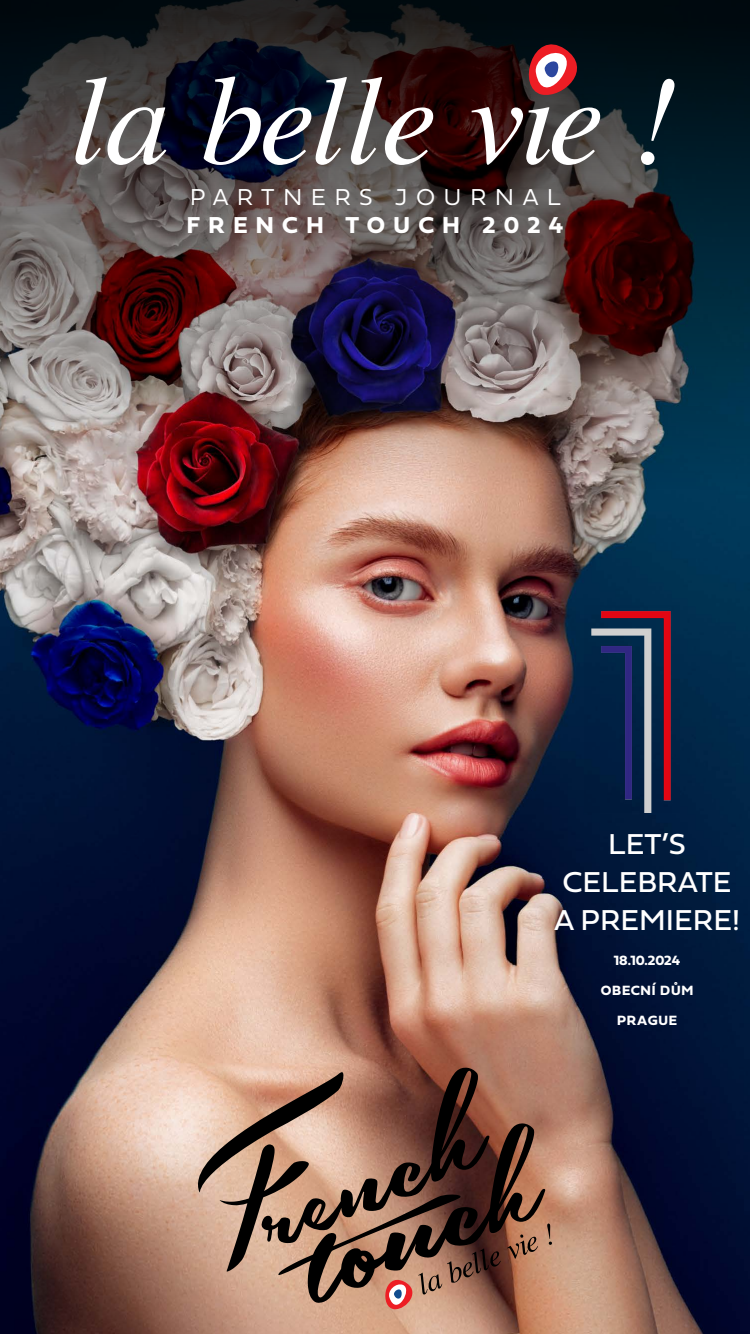
<style>
.page{position:relative;width:750px;height:1334px;background:#fff}
.page>*{position:absolute;margin:0;border:0;box-sizing:border-box;transform-origin:0 0}
.t1{font:30px/38px "Fieldwork Geo Regular";color:#fff;text-align:center}
.t2{font:24px "Fieldwork Geo Light";letter-spacing:.35em;color:#fff}
.t3{font:24px "Fieldwork Geo Bold";letter-spacing:.35em;color:#fff}
.t4{font:14px/30px "Fieldwork Geo Bold";letter-spacing:.05em;color:#fff;text-align:center}
</style>
<div class="page">
<img style="left:0;top:560px;width:750px;height:774px">
<img style="left:0;top:0;width:750px;height:560px">
<svg style="left:76px;top:77px;width:599px;height:88px"></svg>
<svg style="left:515px;top:27px;width:79px;height:83px;background:#4e3138"></svg>
<img style="left:584px;top:605px;width:96px;height:208px">
<svg style="left:261px;top:1067px;width:229px;height:5px"></svg>
<svg style="left:188px;top:1072px;width:364px;height:246px;background:#946e5c"></svg>
<h2 class="t2" style="left:190px;top:178px;width:373px">PARTNERS JOURNAL</h2>
<h2 class="t3" style="left:187px;top:206px;width:378px">FRENCH TOUCH 2024</h2>
<h1 class="t1" style="left:554px;top:823px;width:187px">LET’S<br>CELEBRATE<br>A PREMIERE!</h1>
<p class="t4" style="left:601px;top:945px;width:94px">18.10.2024<br>OBECNÍ DŮM<br>PRAGUE</p>
</div>
